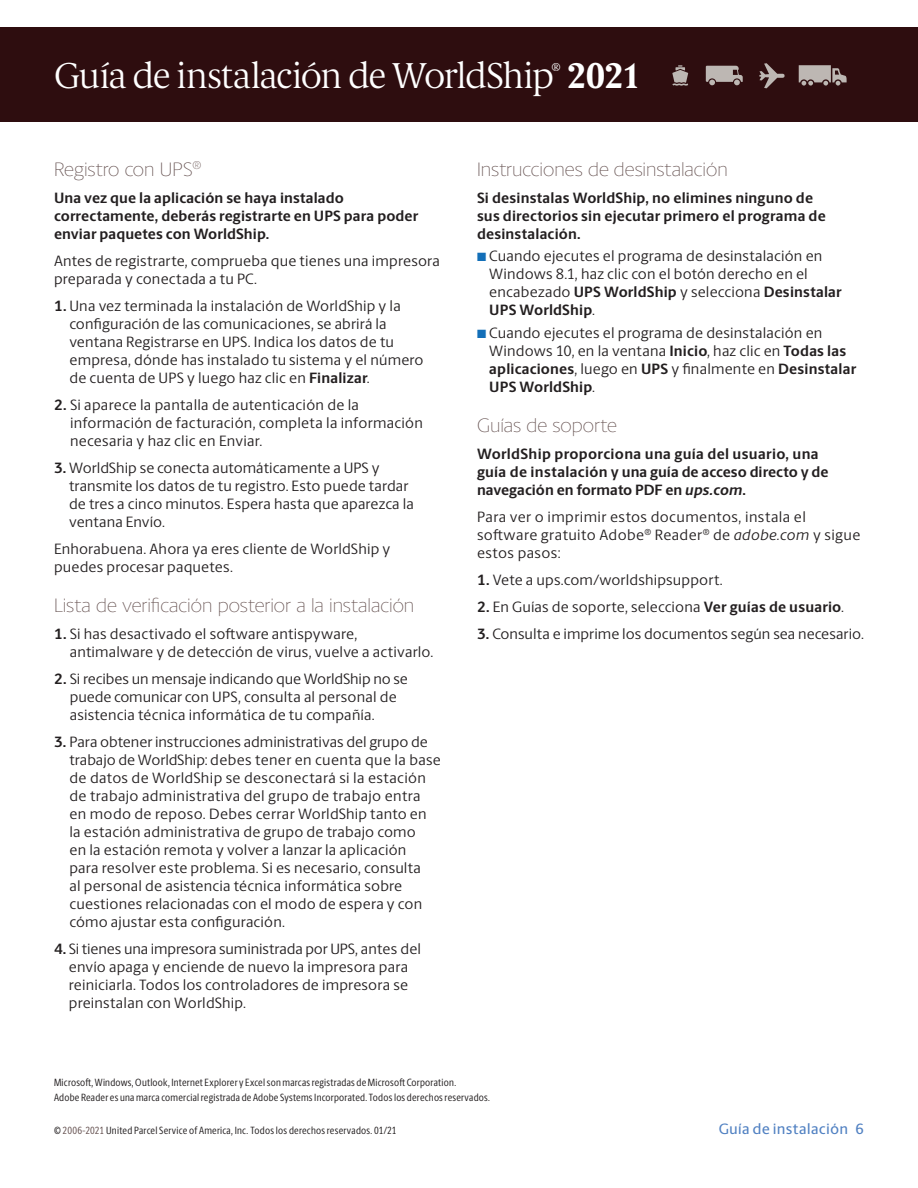
<style>
.page{position:relative;width:918px;height:1188px;background:#fff}
.page>*{position:absolute;margin:0;border:0;box-sizing:border-box;transform-origin:0 0}
.t1{font:200 36px "UPS Berlingske Serif Tx";letter-spacing:-.03em;color:#fff}
.t2{font:200 19.5px "UPS Berlingske Sans";color:#64504f}
.t3{font:15px/18px "UPS Berlingske Sans";letter-spacing:.01em;color:#231f20}
.t4{font:700 15px/18px "UPS Berlingske Sans";letter-spacing:.01em;color:#231f20}
.t5{font:500 15px "UPS Berlingske Sans";letter-spacing:.01em;color:#5181c2}
.t6{font:10.5px/15px "UPS Berlingske Sans Cn";letter-spacing:.02em;color:#231f20}
.s1{font-weight:700}
.s2{color:#136fb8}
.s3{font-style:italic}
.s4{color:#64504f}
</style>
<div class="page">
<div style="left:0;top:27px;width:918px;height:95px;background:#2e0d0f"></div>
<svg style="left:672px;top:65px;width:16px;height:21px"></svg>
<svg style="left:706px;top:66px;width:37px;height:20px"></svg>
<svg style="left:759px;top:63px;width:26px;height:25px"></svg>
<svg style="left:799px;top:65px;width:48px;height:21px"></svg>
<h1 class="t1" style="left:54px;top:50px;width:589px">Guía de instalación de WorldShip<sup>®</sup> <span class="s1">2021</span></h1>
<h2 class="t2" style="left:54px;top:158px;width:149px">Registro con UPS<sup>®</sup></h2>
<p class="t4" style="left:54px;top:189px;width:366px">Una vez que la aplicación se haya instalado correctamente, deberás registrarte en UPS para poder enviar paquetes con WorldShip.</p>
<p class="t3" style="left:54px;top:251px;width:388px">Antes de registrarte, comprueba que tienes una impresora preparada y conectada a tu PC.</p>
<p class="t3" style="left:69px;top:296px;width:356px;text-indent:-15px"><span class="s1">1.</span> Una vez terminada la instalación de WorldShip y la configuración de las comunicaciones, se abrirá la ventana Registrarse en UPS. Indica los datos de tu empresa, dónde has instalado tu sistema y el número de cuenta de UPS y luego haz clic en <span class="s1">Finalizar</span>.</p>
<p class="t3" style="left:70px;top:395px;width:354px;text-indent:-16px"><span class="s1">2.</span> Si aparece la pantalla de autenticación de la información de facturación, completa la información necesaria y haz clic en Enviar.</p>
<p class="t3" style="left:69px;top:458px;width:346px;text-indent:-15px"><span class="s1">3.</span> WorldShip se conecta automáticamente a UPS y transmite los datos de tu registro. Esto puede tardar de tres a cinco minutos. Espera hasta que aparezca la ventana Envío.</p>
<p class="t3" style="left:54px;top:539px;width:338px">Enhorabuena. Ahora ya eres cliente de WorldShip y puedes procesar paquetes.</p>
<h2 class="t2" style="left:54px;top:594px;width:362px">Lista de verificación posterior a la instalación</h2>
<p class="t3" style="left:70px;top:625px;width:365px;text-indent:-16px"><span class="s1">1.</span> Si has desactivado el software antispyware, antimalware y de detección de virus, vuelve a activarlo.</p>
<p class="t3" style="left:70px;top:670px;width:340px;text-indent:-16px"><span class="s1">2.</span> Si recibes un mensaje indicando que WorldShip no se puede comunicar con UPS, consulta al personal de asistencia técnica informática de tu compañía.</p>
<p class="t3" style="left:69px;top:733px;width:373px;text-indent:-15px"><span class="s1">3.</span> Para obtener instrucciones administrativas del grupo de trabajo de WorldShip: debes tener en cuenta que la base de datos de WorldShip se desconectará si la estación de trabajo administrativa del grupo de trabajo entra en modo de reposo. Debes cerrar WorldShip tanto en la estación administrativa de grupo de trabajo como<br>en la estación remota y volver a lanzar la aplicación<br>para resolver este problema. Si es necesario, consulta<br>al personal de asistencia técnica informática sobre cuestiones relacionadas con el modo de espera y con cómo ajustar esta configuración.</p>
<p class="t3" style="left:69px;top:940px;width:354px;text-indent:-15px"><span class="s1">4.</span> Si tienes una impresora suministrada por UPS, antes del envío apaga y enciende de nuevo la impresora para reiniciarla. Todos los controladores de impresora se preinstalan con WorldShip.</p>
<h2 class="t2" style="left:477px;top:158px;width:252px">Instrucciones de desinstalación</h2>
<p class="t4" style="left:477px;top:189px;width:350px">Si desinstalas WorldShip, no elimines ninguno de sus directorios sin ejecutar primero el programa de desinstalación.</p>
<p class="t3" style="left:489px;top:247px;width:354px;text-indent:-12px"><span class="s2">■</span> Cuando ejecutes el programa de desinstalación en Windows 8.1, haz clic con el botón derecho en el encabezado <span class="s1">UPS WorldShip</span> y selecciona <span class="s1">Desinstalar UPS WorldShip</span>.</p>
<p class="t3" style="left:489px;top:323px;width:368px;text-indent:-12px"><span class="s2">■</span> Cuando ejecutes el programa de desinstalación en Windows 10, en la ventana <span class="s1">Inicio</span>, haz clic en <span class="s1">Todas las aplicaciones</span>, luego en <span class="s1">UPS</span> y finalmente en <span class="s1">Desinstalar UPS WorldShip</span>.</p>
<h2 class="t2" style="left:477px;top:414px;width:141px">Guías de soporte</h2>
<p class="t4" style="left:477px;top:445px;width:353px">WorldShip proporciona una guía del usuario, una guía de instalación y una guía de acceso directo y de navegación en formato PDF en <span class="s3">ups.com</span>.</p>
<p class="t3" style="left:477px;top:508px;width:385px">Para ver o imprimir estos documentos, instala el software gratuito Adobe<sup>®</sup> Reader<sup>®</sup> de <span class="s3">adobe.com</span> y sigue estos pasos:</p>
<p class="t3" style="left:477px;top:571px;width:247px"><span class="s1">1.</span> Vete a ups.com/worldshipsupport.</p>
<p class="t3" style="left:477px;top:598px;width:368px"><span class="s1">2.</span> En Guías de soporte, selecciona <span class="s1">Ver guías de usuario</span>.</p>
<p class="t3" style="left:477px;top:625px;width:389px"><span class="s1">3.</span> Consulta e imprime los documentos según sea necesario.</p>
<p class="t6" style="left:54px;top:1075px;width:437px">Microsoft, Windows, Outlook, Internet Explorer y Excel son marcas registradas de Microsoft Corporation.<br>Adobe Reader es una marca comercial registrada de Adobe Systems Incorporated. Todos los derechos reservados.</p>
<p class="t6" style="left:54px;top:1123px;width:344px">© <span class="s4">2006-2021</span> United Parcel Service of America, Inc. Todos los derechos reservados. 01/21</p>
<p class="t5" style="left:719px;top:1117px;width:147px">Guía de instalación 6</p>
</div>
